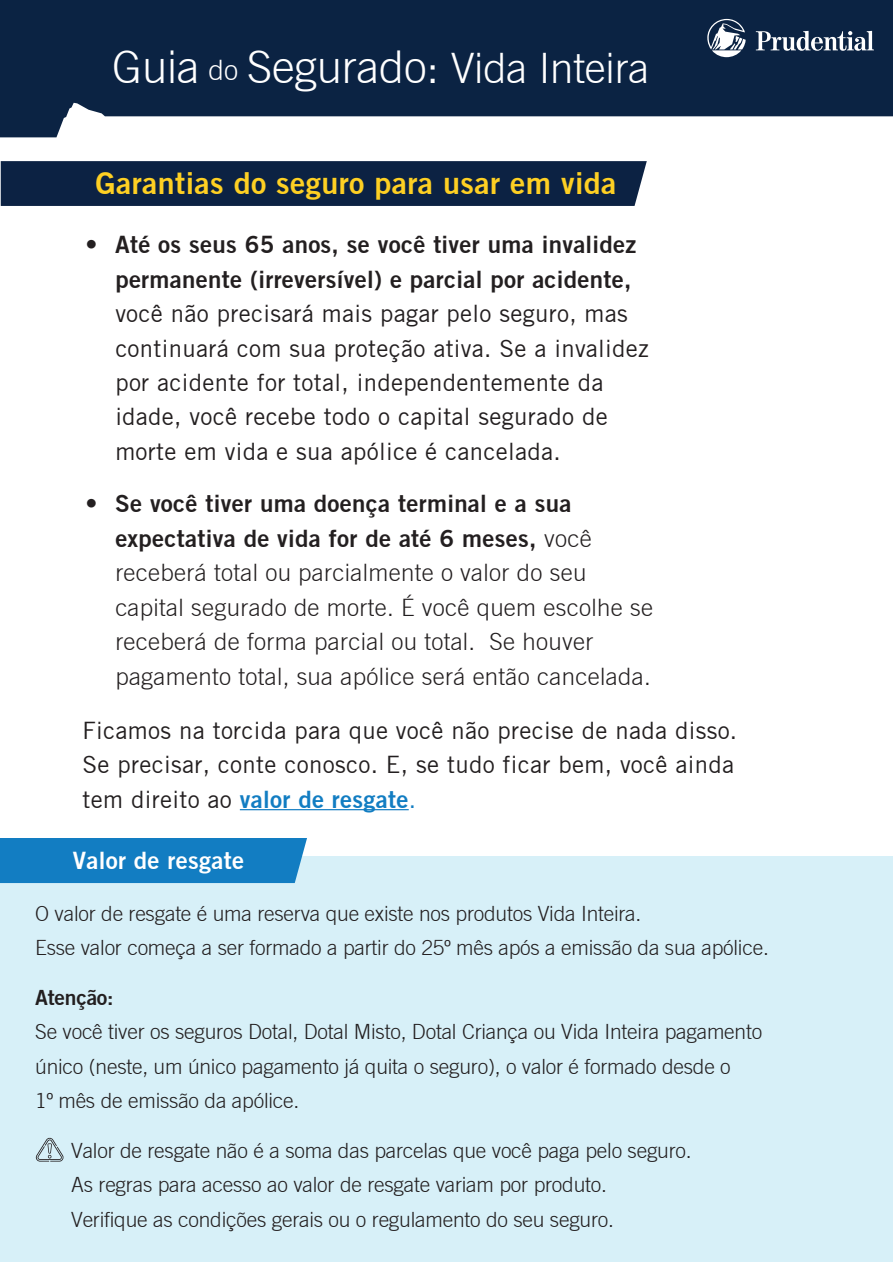
<style>
.page{position:relative;width:893px;height:1263px;background:#fff}
.page>*{position:absolute;margin:0;border:0;box-sizing:border-box;transform-origin:0 0}
.t1{font:300 45.3px "Prudential Modern";letter-spacing:-.005em;color:#fff}
.t2{font:700 30.45px "Prudential Modern";letter-spacing:.015em;color:#fed023}
.t3{font:500 24px/34.5px "Prudential Modern";letter-spacing:.015em;color:#231f20}
.t4{font:300 24px/34.5px "Prudential Modern";letter-spacing:.015em;color:#231f20}
.t5{font:700 24px/34.5px "Prudential Modern";letter-spacing:.015em;color:#231f20;text-align:right}
.t6{font:700 24px "Prudential Modern";letter-spacing:.015em;color:#fff}
.t7{font:300 21px/34.5px "Prudential Modern";letter-spacing:-.01em;color:#231f20}
.t8{font:700 21px "Prudential Modern";letter-spacing:-.01em;color:#231f20}
.s1{font-size:28.2px}
.s2{font-size:42px}
.s3{font-weight:700}
.s4{font-weight:700;color:#127dc2}
.s5{color:#127dc2}
</style>
<div class="page">
<div style="left:1px;top:161px;width:646px;height:45px;background:#0c2243"></div>
<hr style="left:240px;top:809px;width:169px;height:1px;background:#127dc2">
<svg style="left:0;top:0;width:893px;height:137px;background:#2e435e"></svg>
<svg style="left:707px;top:19px;width:39px;height:38px"></svg>
<svg style="left:756px;top:31px;width:118px;height:20px"></svg>
<div style="left:0;top:856px;width:893px;height:405px;background:#d7f0f8"></div>
<div style="left:0;top:838px;width:307px;height:45px;background:#127dc2"></div>
<svg style="left:36px;top:1137px;width:28px;height:24px"></svg>
<h1 class="t1" style="left:112px;top:40px;width:539px">Guia <span class="s1">do</span> Segurado: <span class="s2">Vida Inteira</span></h1>
<h2 class="t2" style="left:95px;top:164px;width:522px">Garantias do seguro para usar em vida</h2>
<p class="t5" style="left:85px;top:227px;width:552px">• Até os seus 65 anos, se você tiver uma invalidez permanente (irreversível) e parcial por acidente,</p>
<p class="t3" style="left:115px;top:296px;width:535px">você não precisará mais pagar pelo seguro, mas continuará com sua proteção ativa. Se a invalidez por acidente for total, independentemente da idade, você recebe todo o capital segurado de morte em vida e sua apólice é cancelada.</p>
<p class="t4" style="left:115px;top:486px;width:539px;text-indent:-30px"><span class="s3">• Se você tiver uma doença terminal e a sua expectativa de vida for de até 6 meses,</span> você receberá total ou parcialmente o valor do seu capital segurado de morte. É você quem escolhe se receberá de forma parcial ou total. Se houver pagamento total, sua apólice será então cancelada.</p>
<p class="t3" style="left:83px;top:713px;width:656px">Ficamos na torcida para que você não precise de nada disso.<br>Se precisar, conte conosco. E, se tudo ficar bem, você ainda tem direito ao <span class="s4">valor de resgate</span><span class="s5">.</span></p>
<p class="t6" style="left:73px;top:845px;width:173px">Valor de resgate</p>
<p class="t7" style="left:35px;top:895px;width:735px">O valor de resgate é uma reserva que existe nos produtos Vida Inteira.<br>Esse valor começa a ser formado a partir do 25º mês após a emissão da sua apólice.</p>
<p class="t8" style="left:35px;top:984px;width:80px">Atenção:</p>
<p class="t7" style="left:35px;top:1014px;width:728px">Se você tiver os seguros Dotal, Dotal Misto, Dotal Criança ou Vida Inteira pagamento único (neste, um único pagamento já quita o seguro), o valor é formado desde o<br>1º mês de emissão da apólice.</p>
<p class="t7" style="left:71px;top:1132px;width:622px">Valor de resgate não é a soma das parcelas que você paga pelo seguro.<br>As regras para acesso ao valor de resgate variam por produto.<br>Verifique as condições gerais ou o regulamento do seu seguro.</p>
</div>
